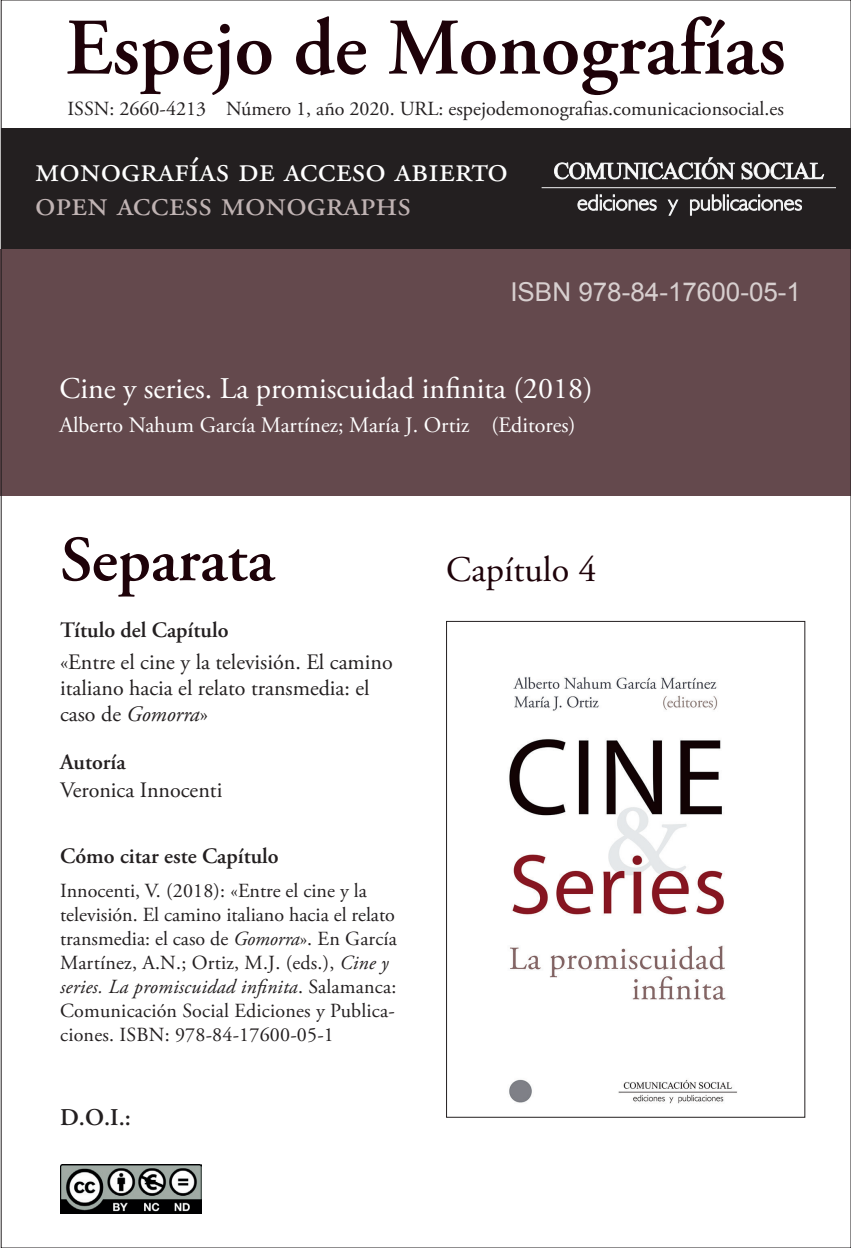
<style>
.page{position:relative;width:851px;height:1248px;background:#fff}
.page>*{position:absolute;margin:0;border:0;box-sizing:border-box;transform-origin:0 0}
.t1{font:600 80px "Adobe Garamond Pro";color:#1e0209}
.t2{font:600 64px "Adobe Garamond Pro";color:#1e0209}
.t3{font:36px "Adobe Garamond Pro";color:#fff}
.t4{font:36px "Adobe Garamond Pro";color:#c0b3b3}
.t5{font:36px "Adobe Garamond Pro";color:#1e0209}
.t6{font:30px "Adobe Garamond Pro";color:#fff}
.t7{font:26px "Arial";color:#d7cfcf}
.t8{font:600 24px "Adobe Garamond Pro";color:#231f20}
.t9{font:22px/26px "Adobe Garamond Pro";letter-spacing:-.01em;color:#231f20}
.t10{font:22px "Adobe Garamond Pro";letter-spacing:-.005em;color:#fff}
.t11{font:600 22px "Adobe Garamond Pro";color:#231f20}
.t12{font:20px/24px "Adobe Garamond Pro";color:#231f20}
.s1{font-style:italic}
</style>
<div class="page">
<img style="left:509px;top:677px;width:228px;height:427px">
<div style="left:1px;top:129px;width:849px;height:120px;background:#231f20"></div>
<svg style="left:554px;top:157px;width:269px;height:22px"></svg>
<hr style="left:541px;top:187px;width:294px;height:1px;background:#f2f3f4">
<svg style="left:577px;top:194px;width:224px;height:21px"></svg>
<div style="left:0;top:249px;width:850px;height:246px;background:#64494d"></div>
<img style="left:60px;top:1164px;width:141px;height:49px">
<h1 class="t1" style="left:66px;top:2px;width:721px">Espejo de Monografías</h1>
<p class="t12" style="left:68px;top:98px;width:717px">ISSN: 2660-4213 Número 1, año 2020. URL: espejodemonografias.comunicacionsocial.es</p>
<h3 class="t3" style="left:35px;top:148px;width:474px">monografías de acceso abierto</h3>
<h3 class="t4" style="left:35px;top:182px;width:377px">open access monographs</h3>
<h3 class="t7" style="left:510px;top:275px;width:292px">ISBN 978-84-17600-05-1</h3>
<h3 class="t6" style="left:59px;top:370px;width:534px">Cine y series. La promiscuidad infinita (2018)</h3>
<p class="t10" style="left:59px;top:411px;width:517px">Alberto Nahum García Martínez; María J. Ortiz (Editores)</p>
<h2 class="t2" style="left:60px;top:523px;width:216px">Separata</h2>
<p class="t11" style="left:60px;top:617px;width:170px">Título del Capítulo</p>
<p class="t9" style="left:60px;top:650px;width:334px">«Entre el cine y la televisión. El camino italiano hacia el relato transmedia: el caso de <span class="s1">Gomorra</span>»</p>
<p class="t11" style="left:60px;top:749px;width:67px">Autoría</p>
<p class="t9" style="left:60px;top:778px;width:164px">Veronica Innocenti</p>
<p class="t11" style="left:60px;top:843px;width:220px">Cómo citar este Capítulo</p>
<p class="t12" style="left:60px;top:879px;width:338px">Innocenti, V. (2018): «Entre el cine y la televisión. El camino italiano hacia el relato transmedia: el caso de <span class="s1">Gomorra</span>». En García Martínez, A.N.; Ortiz, M.J. (eds.), <span class="s1">Cine y series. La promiscuidad infinita</span>. Salamanca:<br>Comunicación Social Ediciones y Publica&shy;ciones. ISBN: 978-84-17600-05-1</p>
<p class="t8" style="left:60px;top:1103px;width:72px">D.O.I.:</p>
<h3 class="t5" style="left:446px;top:548px;width:151px">Capítulo 4</h3>
</div>
